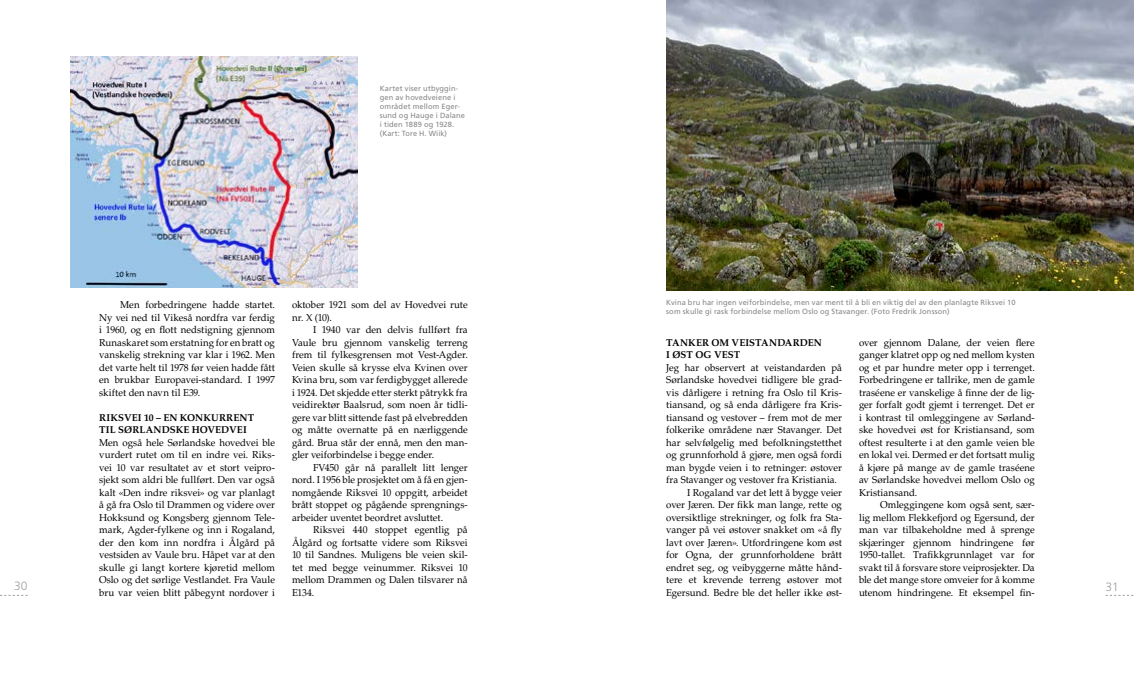
<style>
.page{position:relative;width:1134px;height:681px;background:#fff}
.page>*{position:absolute;margin:0;border:0;box-sizing:border-box;transform-origin:0 0}
.t1{font:300 12px "Frutiger LT Std";color:#9c9e9f}
.t2{font:10px/12.5px "Palatino LT Std";color:#000;text-align:justify}
.t3{font:700 10px/12.5px "Palatino LT Std";letter-spacing:.015em;color:#000}
.t4{font:7.5px/9px "Frutiger LT Std";letter-spacing:.015em;color:#87888a}
</style>
<div class="page">
<img style="left:666px;top:0;width:468px;height:291px">
<img style="left:71px;top:57px;width:286px;height:230px">
<p class="t4" style="left:380px;top:84px;width:87px">Kartet viser utbyggin&shy;gen av hovedveiene i området mellom Eger&shy;sund og Hauge i Dalane i tiden 1889 og 1928. (Kart: Tore H. Wiik)</p>
<p class="t4" style="left:666px;top:298px;width:351px">Kvina bru har ingen veiforbindelse, men var ment til å bli en viktig del av den planlagte Riksvei 10 som skulle gi rask forbindelse mellom Oslo og Stavanger. (Foto Fredrik Jonsson)</p>
<p class="t2" style="left:99px;top:298px;width:177px;text-indent:21px">Men forbedringene hadde startet.<br>Ny vei ned til Vikeså nordfra var ferdig i 1960, og en flott nedstigning gjennom Runaskaret som erstatning for en bratt og vanskelig strekning var klar i 1962. Men det varte helt til 1978 før veien hadde fått en brukbar Europavei-standard. I 1997 skiftet den navn til E39.</p>
<p class="t3" style="left:99px;top:411px;width:157px">RIKSVEI 10 – EN KONKURRENT<br>TIL SØRLANDSKE HOVEDVEI</p>
<p class="t2" style="left:99px;top:436px;width:177px">Men også hele Sørlandske hovedvei ble vurdert rutet om til en indre vei. Riks&shy;vei 10 var resultatet av et stort veipro&shy;sjekt som aldri ble fullført. Den var også kalt «Den indre riksvei» og var planlagt å gå fra Oslo til Drammen og videre over Hokksund og Kongsberg gjennom Tele&shy;mark, Agder-fylkene og inn i Rogaland, der den kom inn nordfra i Ålgård på vestsiden av Vaule bru. Håpet var at den skulle gi langt kortere kjøretid mellom Oslo og det sørlige Vestlandet. Fra Vaule bru var veien blitt påbegynt nordover i</p>
<p class="t2" style="left:292px;top:298px;width:177px">oktober 1921 som del av Hovedvei rute nr. X (10).</p>
<p class="t2" style="left:292px;top:323px;width:177px;text-indent:21px">I 1940 var den delvis fullført fra Vaule bru gjennom vanskelig terreng frem til fylkesgrensen mot Vest-Agder.<br>Veien skulle så krysse elva Kvinen over Kvina bru, som var ferdigbygget allerede i 1924. Det skjedde etter sterkt påtrykk fra veidirektør Baalsrud, som noen år tidli&shy;gere var blitt sittende fast på elvebredden og måtte overnatte på en nærliggende gård. Brua står der ennå, men den man&shy;gler veiforbindelse i begge ender.</p>
<p class="t2" style="left:292px;top:461px;width:177px;text-indent:21px">FV450 går nå parallelt litt lenger nord. I 1956 ble prosjektet om å få en gjen&shy;nomgående Riksvei 10 oppgitt, arbeidet brått stoppet og pågående sprengnings&shy;arbeider uventet beordret avsluttet.</p>
<p class="t2" style="left:292px;top:523px;width:177px;text-indent:21px">Riksvei 440 stoppet egentlig på Ålgård og fortsatte videre som Riksvei 10 til Sandnes. Muligens ble veien skil&shy;tet med begge veinummer. Riksvei 10 mellom Drammen og Dalen tilsvarer nå E134.</p>
<p class="t2" style="left:859px;top:336px;width:177px">over gjennom Dalane, der veien flere ganger klatret opp og ned mellom kysten og et par hundre meter opp i terrenget.<br>Forbedringene er tallrike, men de gamle traséene er vanskelige å finne der de lig&shy;ger forfalt godt gjemt i terrenget. Det er i kontrast til omleggingene av Sørland&shy;ske hovedvei øst for Kristiansand, som oftest resulterte i at den gamle veien ble en lokal vei. Dermed er det fortsatt mulig å kjøre på mange av de gamle traséene av Sørlandske hovedvei mellom Oslo og Kristiansand.</p>
<p class="t2" style="left:859px;top:498px;width:177px;text-indent:21px">Omleggingene kom også sent, sær&shy;lig mellom Flekkefjord og Egersund, der man var tilbakeholdne med å sprenge skjæringer gjennom hindringene før 1950-tallet. Trafikkgrunnlaget var for svakt til å forsvare store veiprosjekter. Da ble det mange store omveier for å komme utenom hindringene. Et eksempel fin-</p>
<p class="t3" style="left:666px;top:336px;width:157px">TANKER OM VEISTANDARDEN<br>I ØST OG VEST</p>
<p class="t2" style="left:666px;top:361px;width:177px">Jeg har observert at veistandarden på</p>
<p class="t2" style="left:666px;top:373px;width:177px">Sørlandske hovedvei tidligere ble grad-</p>
<p class="t2" style="left:666px;top:386px;width:177px">vis dårligere i retning fra Oslo til Kris-</p>
<p class="t2" style="left:666px;top:398px;width:177px">tiansand, og så enda dårligere fra Kris-</p>
<p class="t2" style="left:666px;top:411px;width:177px">tiansand og vestover – frem mot de mer</p>
<p class="t2" style="left:666px;top:423px;width:177px">folkerike områdene nær Stavanger. Det</p>
<p class="t2" style="left:666px;top:436px;width:177px">har selvfølgelig med befolkningstetthet</p>
<p class="t2" style="left:666px;top:448px;width:177px">og grunnforhold å gjøre, men også fordi</p>
<p class="t2" style="left:666px;top:461px;width:177px">man bygde veien i to retninger: østover</p>
<p class="t2" style="left:666px;top:473px;width:172px">fra Stavanger og vestover fra Kristiania.</p>
<p class="t2" style="left:687px;top:486px;width:156px">I Rogaland var det lett å bygge veier</p>
<p class="t2" style="left:666px;top:498px;width:177px">over Jæren. Der fikk man lange, rette og</p>
<p class="t2" style="left:666px;top:511px;width:177px">oversiktlige strekninger, og folk fra Sta-</p>
<p class="t2" style="left:666px;top:523px;width:177px">vanger på vei østover snakket om «å fly</p>
<p class="t2" style="left:666px;top:536px;width:177px">lavt over Jæren». Utfordringene kom øst</p>
<p class="t2" style="left:666px;top:548px;width:177px">for Ogna, der grunnforholdene brått</p>
<p class="t2" style="left:666px;top:561px;width:177px">endret seg, og veibyggerne måtte hånd-</p>
<p class="t2" style="left:666px;top:573px;width:177px">tere et krevende terreng østover mot</p>
<p class="t2" style="left:666px;top:586px;width:177px">Egersund. Bedre ble det heller ikke øst-</p>
<p class="t1" style="left:14px;top:579px;width:15px">30</p>
<p class="t1" style="left:1106px;top:579px;width:15px">31</p>
</div>
